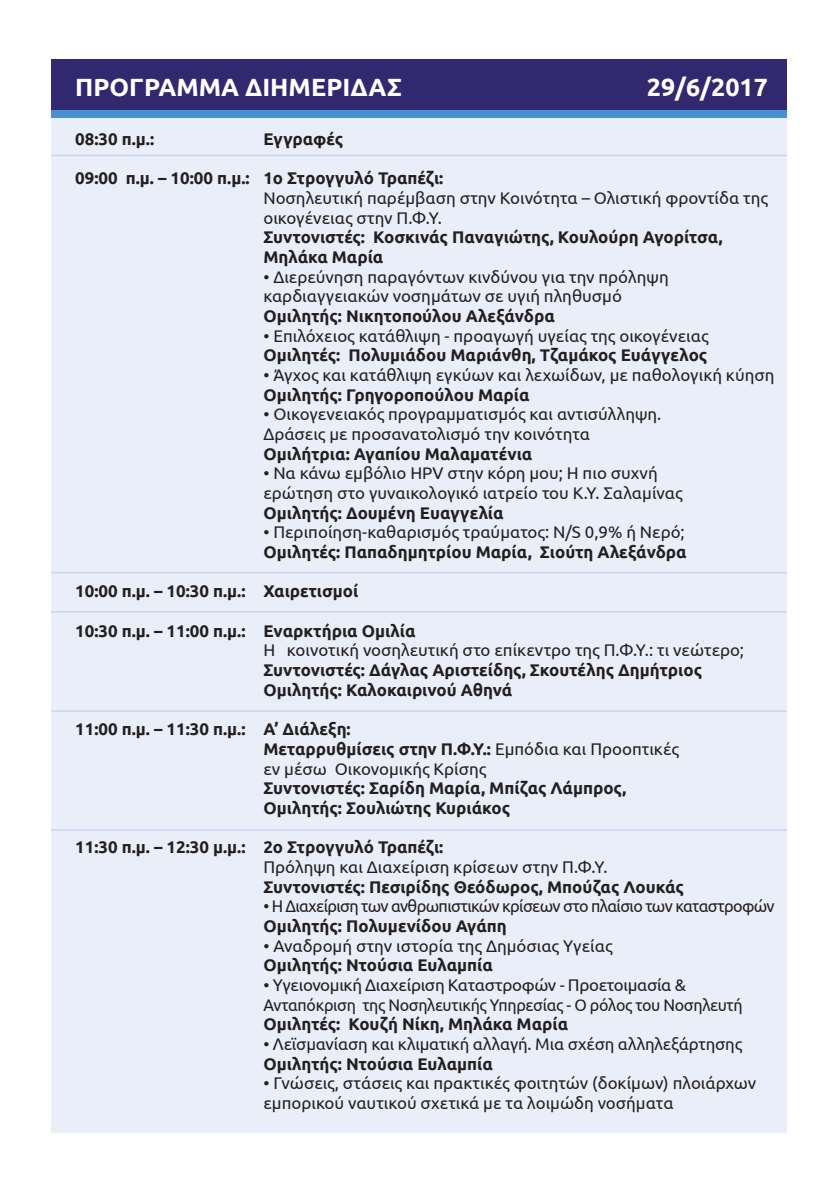
<style>
.page{position:relative;width:840px;height:1191px;background:#fff}
.page>*{position:absolute;margin:0;border:0;box-sizing:border-box;transform-origin:0 0}
.t1{font:700 25px "Ubuntu";color:#fff}
.t2{font:700 16.8px/19.6px "Ubuntu";color:#231f20}
.t3{font:16.8px/19.6px "Ubuntu";color:#231f20}
.t4{font:16.8px/19.6px "Ubuntu";letter-spacing:-.02em;color:#231f20}
.t5{font:16.8px "Ubuntu";letter-spacing:-.04em;color:#231f20;scale:.96 1}
.s1{font-weight:400}
</style>
<div class="page">
<div style="left:51px;top:112px;width:735px;height:1020px;background:#e9eef8"></div>
<div style="left:51px;top:59px;width:735px;height:53px;background:#31286f"></div>
<hr style="left:51px;top:155px;width:735px;height:1px;background:#c8d5ee">
<hr style="left:51px;top:572px;width:735px;height:1px;background:#c8d5ee">
<hr style="left:51px;top:611px;width:735px;height:1px;background:#c8d5ee">
<hr style="left:51px;top:710px;width:735px;height:1px;background:#c8d5ee">
<hr style="left:51px;top:829px;width:735px;height:2px;background:#c8d5ee">
<div style="left:51px;top:111px;width:735px;height:7px;background:#4891ce"></div>
<h1 class="t1" style="left:75px;top:71px;width:328px">ΠΡΟΓΡΑΜΜΑ ΔΙΗΜΕΡΙΔΑΣ</h1>
<h1 class="t1" style="left:646px;top:71px;width:122px">29/6/2017</h1>
<p class="t2" style="left:75px;top:129px;width:80px">08:30 π.μ.:</p>
<p class="t2" style="left:263px;top:129px;width:81px">Εγγραφές</p>
<p class="t2" style="left:75px;top:168px;width:369px">09:00 π.μ. – 10:00 π.μ.: 1ο Στρογγυλό Τραπέζι:</p>
<p class="t3" style="left:263px;top:188px;width:505px">Νοσηλευτική παρέμβαση στην Κοινότητα – Ολιστική φροντίδα της οικογένειας στην Π.Φ.Υ.</p>
<p class="t2" style="left:263px;top:227px;width:460px">Συντονιστές: Κοσκινάς Παναγιώτης, Κουλούρη Αγορίτσα,<br>Μηλάκα Μαρία</p>
<p class="t3" style="left:263px;top:266px;width:406px">• Διερεύνηση παραγόντων κινδύνου για την πρόληψη καρδιαγγειακών νοσημάτων σε υγιή πληθυσμό</p>
<p class="t2" style="left:263px;top:306px;width:293px">Ομιλητής: Νικητοπούλου Αλεξάνδρα</p>
<p class="t3" style="left:263px;top:325px;width:446px">• Επιλόχειος κατάθλιψη - προαγωγή υγείας της οικογένειας</p>
<p class="t2" style="left:263px;top:345px;width:445px">Ομιλητές: Πολυμιάδου Μαριάνθη, Τζαμάκος Ευάγγελος</p>
<p class="t3" style="left:263px;top:365px;width:512px">• Άγχος και κατάθλιψη εγκύων και λεχωίδων, με παθολογική κύηση</p>
<p class="t2" style="left:263px;top:385px;width:267px">Ομιλητής: Γρηγοροπούλου Μαρία</p>
<p class="t3" style="left:263px;top:404px;width:399px">• Οικογενειακός προγραμματισμός και αντισύλληψη.<br>Δράσεις με προσανατολισμό την κοινότητα</p>
<p class="t2" style="left:263px;top:444px;width:270px">Ομιλήτρια: Αγαπίου Μαλαματένια</p>
<p class="t3" style="left:263px;top:463px;width:420px">• Να κάνω εμβόλιο HPV στην κόρη μου; Η πιο συχνή ερώτηση στο γυναικολογικό ιατρείο του Κ.Υ. Σαλαμίνας</p>
<p class="t2" style="left:263px;top:503px;width:241px">Ομιλητής: Δουμένη Ευαγγελία</p>
<p class="t3" style="left:263px;top:522px;width:422px">• Περιποίηση-καθαρισμός τραύματος: Ν/S 0,9% ή Νερό;</p>
<p class="t2" style="left:263px;top:542px;width:424px">Ομιλητές: Παπαδημητρίου Μαρία, Σιούτη Αλεξάνδρα</p>
<p class="t2" style="left:75px;top:581px;width:284px">10:00 π.μ. – 10:30 π.μ.: Χαιρετισμοί</p>
<p class="t2" style="left:75px;top:621px;width:341px">10:30 π.μ. – 11:00 π.μ.: Εναρκτήρια Ομιλία</p>
<p class="t3" style="left:263px;top:640px;width:482px">Η κοινοτική νοσηλευτική στο επίκεντρο της Π.Φ.Υ.: τι νεώτερο;</p>
<p class="t2" style="left:263px;top:660px;width:440px">Συντονιστές: Δάγλας Αριστείδης, Σκουτέλης Δημήτριος<br>Ομιλητής: Καλοκαιρινού Αθηνά</p>
<p class="t2" style="left:263px;top:719px;width:417px;text-indent:-188px">11:00 π.μ. – 11:30 π.μ.: Α’ Διάλεξη:<br>Μεταρρυθμίσεις στην Π.Φ.Υ.: <span class="s1">Εμπόδια και Προοπτικές εν μέσω Οικονομικής Κρίσης</span></p>
<p class="t2" style="left:263px;top:778px;width:364px">Συντονιστές: Σαρίδη Μαρία, Μπίζας Λάμπρος,<br>Ομιλητής: Σουλιώτης Κυριάκος</p>
<p class="t2" style="left:75px;top:837px;width:369px">11:30 π.μ. – 12:30 μ.μ.: 2ο Στρογγυλό Τραπέζι:</p>
<p class="t3" style="left:263px;top:856px;width:345px">Πρόληψη και Διαχείριση κρίσεων στην Π.Φ.Υ.</p>
<p class="t2" style="left:263px;top:876px;width:422px">Συντονιστές: Πεσιρίδης Θεόδωρος, Μπούζας Λουκάς</p>
<p class="t5" style="left:263px;top:896px;width:534px">• Η Διαχείριση των ανθρωπιστικών κρίσεων στο πλαίσιο των καταστροφών</p>
<p class="t2" style="left:263px;top:915px;width:245px">Ομιλητής: Πολυμενίδου Αγάπη</p>
<p class="t3" style="left:263px;top:935px;width:350px">• Αναδρομή στην ιστορία της Δημόσιας Υγείας</p>
<p class="t2" style="left:263px;top:955px;width:231px">Ομιλητής: Ντούσια Ευλαμπία</p>
<p class="t4" style="left:263px;top:974px;width:480px">• Υγειονομική Διαχείριση Καταστροφών - Προετοιμασία &amp;<br>Ανταπόκριση της Νοσηλευτικής Υπηρεσίας - Ο ρόλος του Νοσηλευτή</p>
<p class="t2" style="left:263px;top:1014px;width:306px">Ομιλητές: Κουζή Νίκη, Μηλάκα Μαρία</p>
<p class="t3" style="left:263px;top:1033px;width:480px">• Λεϊσμανίαση και κλιματική αλλαγή. Μια σχέση αλληλεξάρτησης</p>
<p class="t2" style="left:263px;top:1053px;width:231px">Ομιλητής: Ντούσια Ευλαμπία</p>
<p class="t3" style="left:263px;top:1073px;width:494px">• Γνώσεις, στάσεις και πρακτικές φοιτητών (δοκίμων) πλοιάρχων εμπορικού ναυτικού σχετικά με τα λοιμώδη νοσήματα</p>
</div>
